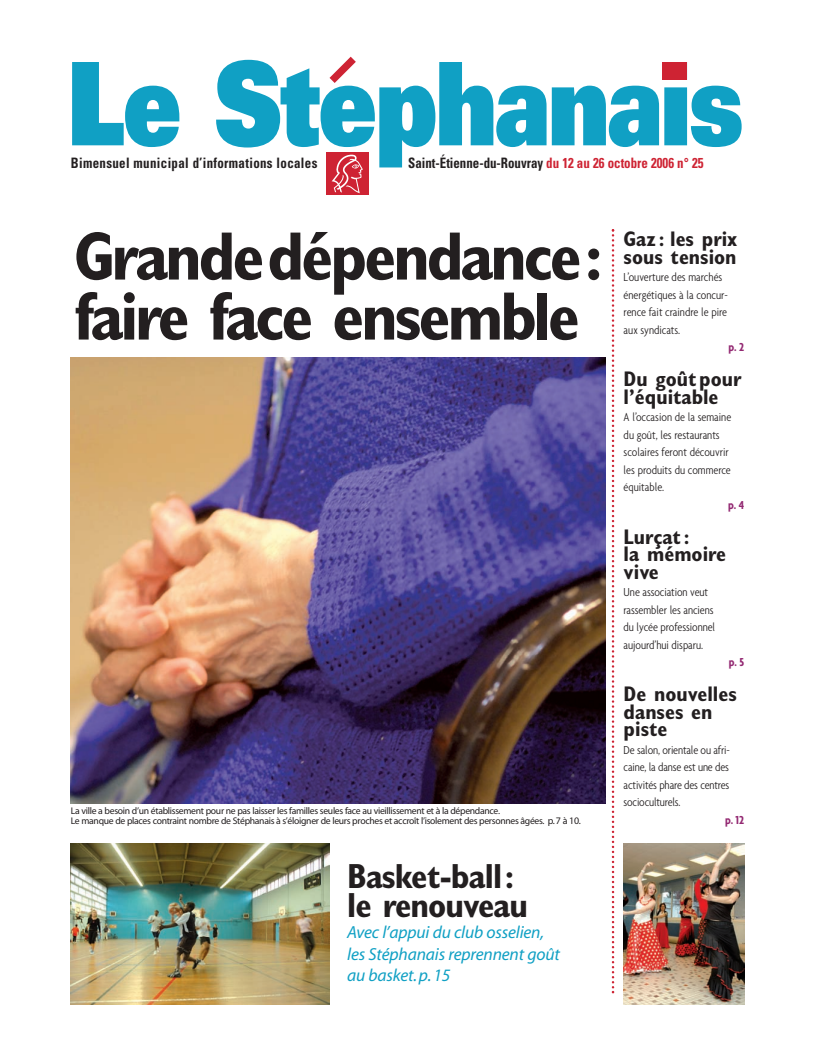
<style>
.page{position:relative;width:815px;height:1063px;background:#fff}
.page>*{position:absolute;margin:0;border:0;box-sizing:border-box;transform-origin:0 0}
.t1{font:900 115.38px "Univers";letter-spacing:-.02em;color:#10a0c4;scale:.81 1}
.t2{font:700 condensed 68.75px/60px "Gill Sans";letter-spacing:-.045em;color:#231f20}
.t3{font:700 condensed 35px/28.8px "Gill Sans";letter-spacing:-.025em;color:#231f20}
.t4{font:700 condensed 21.25px/17.5px "Gill Sans";color:#231f20}
.t5{font:italic 17.5px/21.2px "Myriad";letter-spacing:-.01em;color:#10a0c4}
.t6{font:700 condensed 14.38px "Univers";color:#231f20;scale:.9 1}
.t7{font:700 condensed 14.38px "Univers";letter-spacing:.025em;color:#231f20;scale:.9 1}
.t8{font:300 condensed 12.5px/17.5px "Agenda";letter-spacing:-.005em;color:#231f20}
.t9{font:700 condensed 12.5px "Agenda";color:#932972}
.t10{font:9.75px/10px "Myriad";letter-spacing:-.03em;color:#231f20}
.s1{color:#ce2333}
.s2{font-size:10px}
</style>
<div class="page">
<img style="left:71px;top:358px;width:535px;height:445px">
<svg style="left:330px;top:57px;width:26px;height:26px"></svg>
<div style="left:663px;top:62px;width:24px;height:18px;background:#ce2333"></div>
<img style="left:71px;top:843px;width:259px;height:162px">
<img style="left:624px;top:843px;width:120px;height:162px">
<svg style="left:612px;top:229px;width:2px;height:764px"></svg>
<div style="left:326px;top:152px;width:43px;height:43px;background:#ce2333"></div>
<img style="left:332px;top:160px;width:31px;height:33px">
<h1 class="t1" style="left:67px;top:62px;width:837px">Le Stephanais</h1>
<p class="t7" style="left:71px;top:158px;width:276px">Bimensuel municipal d’informations locales</p>
<p class="t6" style="left:408px;top:158px;width:330px">Saint-Étienne-du-Rouvray <span class="s1">du 12 au 26 octobre 2006 n° 25</span></p>
<h2 class="t2" style="left:74px;top:233px;width:531px">Grandedépendance: faire face ensemble</h2>
<p class="t10" style="left:71px;top:807px;width:512px">La ville a besoin d’un établissement pour ne pas laisser les familles seules face au vieillissement et à la dépendance.<br>Le manque de places contraint nombre de Stéphanais à s’éloigner de leurs proches et accroît l’isolement des personnes âgées. <span class="s2">p.7 à 10.</span></p>
<h3 class="t3" style="left:347px;top:865px;width:182px">Basket-ball: le renouveau</h3>
<h3 class="t5" style="left:347px;top:923px;width:214px">Avec l’appui du club osselien, les Stéphanais reprennent goût au basket.p. 15</h3>
<h3 class="t4" style="left:624px;top:232px;width:115px">Gaz: les prix sous tension</h3>
<p class="t8" style="left:624px;top:268px;width:106px">L’ouverture des marchés énergétiques à la concur&shy;rence fait craindre le pire aux syndicats.</p>
<p class="t9" style="left:729px;top:340px;width:17px">p.2</p>
<h3 class="t4" style="left:624px;top:372px;width:119px">Du goûtpour l’équitable</h3>
<p class="t8" style="left:624px;top:408px;width:109px">A l’occasion de la semaine du goût, les restaurants scolaires feront découvrir les produits du commerce équitable.</p>
<p class="t9" style="left:728px;top:497px;width:17px">p.4</p>
<h3 class="t4" style="left:624px;top:530px;width:104px">Lurçat:<br>la mémoire vive</h3>
<p class="t8" style="left:624px;top:583px;width:93px">Une association veut rassembler les anciens du lycée professionnel aujourd’hui disparu.</p>
<p class="t9" style="left:729px;top:655px;width:17px">p.5</p>
<h3 class="t4" style="left:624px;top:687px;width:115px">De nouvelles danses en piste</h3>
<p class="t8" style="left:624px;top:741px;width:108px;text-align:justify">De salon, orientale ou afri&shy;caine, la danse est une des activités phare des centres socioculturels.</p>
<p class="t9" style="left:725px;top:812px;width:21px">p. 12</p>
</div>
